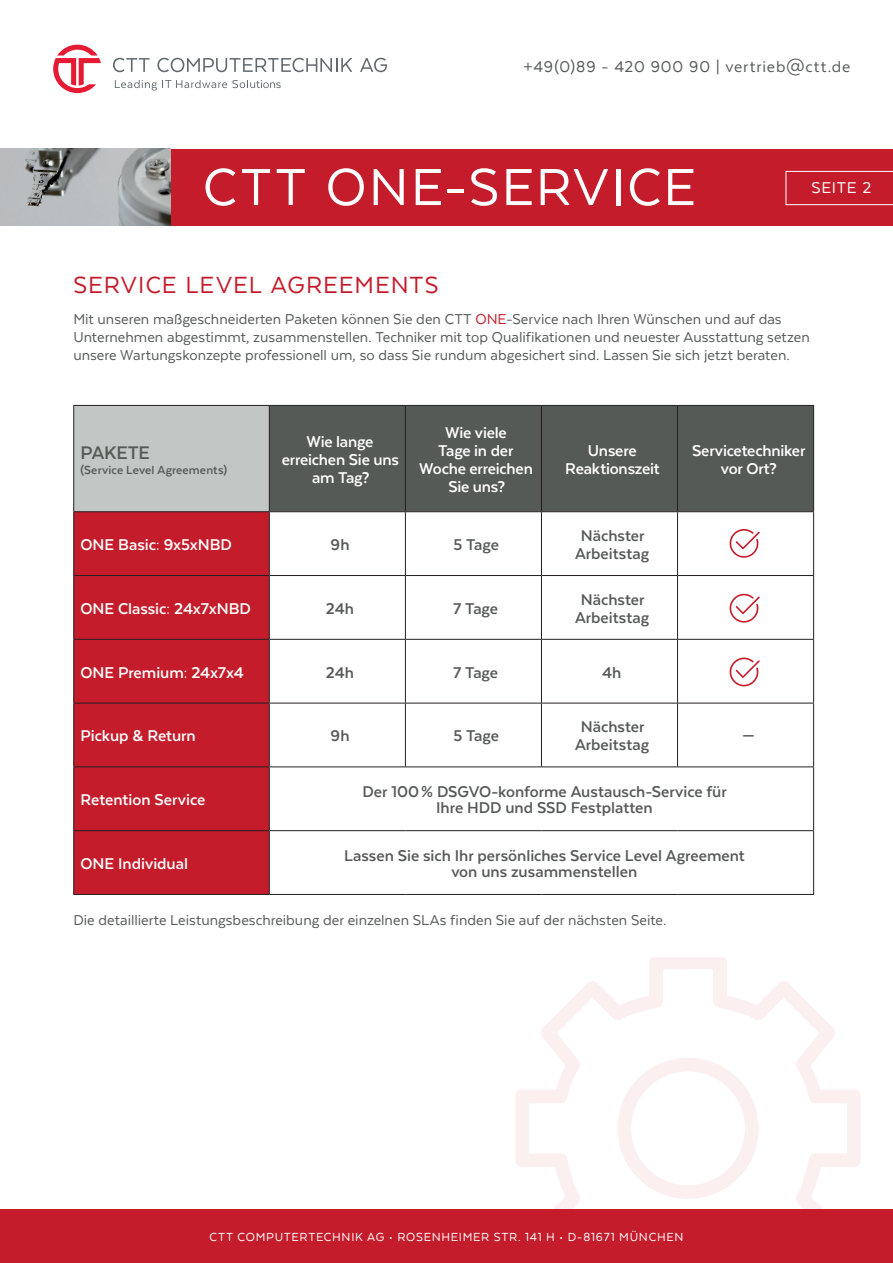
<style>
.page{position:relative;width:893px;height:1263px;background:#fff}
.page>*{position:absolute;margin:0;border:0;box-sizing:border-box;transform-origin:0 0}
.t1{font:60px "Texta";letter-spacing:.04em;color:#fff}
.t2{font:27px "Texta";letter-spacing:.04em;color:#c51c2b}
.t3{font:700 21px "Texta";letter-spacing:-.005em;color:#555a57}
.t4{font:700 18px/18px "Texta";color:#555a57;text-align:center}
.t5{font:700 18px/18px "Texta";letter-spacing:-.01em;color:#fff;text-align:center}
.t6{font:18px "Texta";letter-spacing:.05em;color:#555a57}
.t7{font:18px "Texta";letter-spacing:.04em;color:#fff}
.t8{font:16.5px/18px "Texta";color:#555a57}
.t9{font:13.5px "Texta";letter-spacing:.055em;color:#fff}
.t10{font:700 13.5px "Texta";letter-spacing:.01em;color:#555a57}
.s1{color:#c51c2b}
</style>
<div class="page">
<svg style="left:515px;top:958px;width:346px;height:252px"></svg>
<div style="left:74px;top:405px;width:195px;height:107px;background:#c2c6c5"></div>
<div style="left:270px;top:406px;width:543px;height:105px;background:#555a57"></div>
<div style="left:74px;top:512px;width:195px;height:382px;background:#c51c2b"></div>
<svg style="left:270px;top:512px;width:543px;height:320px"></svg>
<hr style="left:73px;top:405px;width:196px;height:1px;background:#231f20">
<hr style="left:73px;top:406px;width:1px;height:105px;background:#231f20">
<hr style="left:269px;top:405px;width:136px;height:1px;background:#231f20">
<hr style="left:269px;top:406px;width:1px;height:105px;background:#231f20">
<hr style="left:405px;top:405px;width:136px;height:1px;background:#231f20">
<hr style="left:405px;top:406px;width:1px;height:105px;background:#231f20">
<hr style="left:541px;top:405px;width:137px;height:1px;background:#231f20">
<hr style="left:541px;top:406px;width:1px;height:105px;background:#231f20">
<hr style="left:678px;top:405px;width:136px;height:1px;background:#231f20">
<hr style="left:677px;top:406px;width:1px;height:105px;background:#231f20">
<hr style="left:813px;top:406px;width:1px;height:105px;background:#231f20">
<hr style="left:73px;top:511px;width:196px;height:1px;background:#231f20">
<hr style="left:73px;top:512px;width:1px;height:63px;background:#231f20">
<hr style="left:269px;top:511px;width:136px;height:1px;background:#231f20">
<hr style="left:269px;top:512px;width:1px;height:63px;background:#231f20">
<hr style="left:405px;top:511px;width:136px;height:1px;background:#231f20">
<hr style="left:405px;top:512px;width:1px;height:63px;background:#231f20">
<hr style="left:541px;top:511px;width:137px;height:1px;background:#231f20">
<hr style="left:541px;top:512px;width:1px;height:63px;background:#231f20">
<hr style="left:678px;top:511px;width:136px;height:1px;background:#231f20">
<hr style="left:677px;top:512px;width:1px;height:63px;background:#231f20">
<hr style="left:813px;top:512px;width:1px;height:63px;background:#231f20">
<hr style="left:73px;top:575px;width:196px;height:1px;background:#231f20">
<hr style="left:73px;top:576px;width:1px;height:63px;background:#231f20">
<hr style="left:269px;top:575px;width:136px;height:1px;background:#231f20">
<hr style="left:269px;top:576px;width:1px;height:63px;background:#231f20">
<hr style="left:405px;top:575px;width:136px;height:1px;background:#231f20">
<hr style="left:405px;top:576px;width:1px;height:63px;background:#231f20">
<hr style="left:541px;top:575px;width:137px;height:1px;background:#231f20">
<hr style="left:541px;top:576px;width:1px;height:63px;background:#231f20">
<hr style="left:678px;top:575px;width:136px;height:1px;background:#231f20">
<hr style="left:677px;top:576px;width:1px;height:63px;background:#231f20">
<hr style="left:813px;top:576px;width:1px;height:63px;background:#231f20">
<hr style="left:73px;top:639px;width:196px;height:1px;background:#231f20">
<hr style="left:73px;top:640px;width:1px;height:63px;background:#231f20">
<hr style="left:269px;top:639px;width:136px;height:1px;background:#231f20">
<hr style="left:269px;top:640px;width:1px;height:63px;background:#231f20">
<hr style="left:405px;top:639px;width:136px;height:1px;background:#231f20">
<hr style="left:405px;top:640px;width:1px;height:63px;background:#231f20">
<hr style="left:541px;top:639px;width:137px;height:1px;background:#231f20">
<hr style="left:541px;top:640px;width:1px;height:63px;background:#231f20">
<hr style="left:678px;top:639px;width:136px;height:1px;background:#231f20">
<hr style="left:677px;top:640px;width:1px;height:63px;background:#231f20">
<hr style="left:813px;top:640px;width:1px;height:63px;background:#231f20">
<hr style="left:73px;top:703px;width:196px;height:1px;background:#231f20">
<hr style="left:73px;top:703px;width:1px;height:63px;background:#231f20">
<hr style="left:269px;top:703px;width:136px;height:1px;background:#231f20">
<hr style="left:269px;top:703px;width:1px;height:63px;background:#231f20">
<hr style="left:405px;top:703px;width:136px;height:1px;background:#231f20">
<hr style="left:405px;top:703px;width:1px;height:63px;background:#231f20">
<hr style="left:541px;top:703px;width:137px;height:1px;background:#231f20">
<hr style="left:541px;top:703px;width:1px;height:63px;background:#231f20">
<hr style="left:678px;top:703px;width:136px;height:1px;background:#231f20">
<hr style="left:677px;top:703px;width:1px;height:63px;background:#231f20">
<hr style="left:813px;top:703px;width:1px;height:63px;background:#231f20">
<hr style="left:73px;top:766px;width:196px;height:1px;background:#231f20">
<hr style="left:73px;top:767px;width:1px;height:63px;background:#231f20">
<hr style="left:269px;top:766px;width:136px;height:1px;background:#231f20">
<hr style="left:269px;top:767px;width:1px;height:63px;background:#231f20">
<hr style="left:405px;top:766px;width:136px;height:1px;background:#231f20">
<hr style="left:541px;top:766px;width:137px;height:1px;background:#231f20">
<hr style="left:678px;top:766px;width:136px;height:1px;background:#231f20">
<hr style="left:813px;top:767px;width:1px;height:63px;background:#231f20">
<hr style="left:73px;top:830px;width:196px;height:1px;background:#231f20">
<hr style="left:73px;top:831px;width:1px;height:63px;background:#231f20">
<hr style="left:269px;top:830px;width:136px;height:1px;background:#231f20">
<hr style="left:269px;top:831px;width:1px;height:63px;background:#231f20">
<hr style="left:405px;top:830px;width:136px;height:1px;background:#231f20">
<hr style="left:541px;top:830px;width:137px;height:1px;background:#231f20">
<hr style="left:678px;top:830px;width:136px;height:1px;background:#231f20">
<hr style="left:813px;top:831px;width:1px;height:63px;background:#231f20">
<hr style="left:73px;top:894px;width:196px;height:1px;background:#231f20">
<hr style="left:269px;top:894px;width:136px;height:1px;background:#231f20">
<hr style="left:405px;top:894px;width:136px;height:1px;background:#231f20">
<hr style="left:541px;top:894px;width:137px;height:1px;background:#231f20">
<hr style="left:678px;top:894px;width:136px;height:1px;background:#231f20">
<svg style="left:53px;top:45px;width:48px;height:48px"></svg>
<svg style="left:115px;top:80px;width:42px;height:10px"></svg>
<svg style="left:165px;top:80px;width:116px;height:8px"></svg>
<svg style="left:113px;top:58px;width:37px;height:14px"></svg>
<svg style="left:157px;top:58px;width:195px;height:14px"></svg>
<svg style="left:360px;top:58px;width:27px;height:14px"></svg>
<div style="left:0;top:1210px;width:893px;height:53px;background:#c51c2b"></div>
<div style="left:170px;top:149px;width:723px;height:76px;background:#c51c2b"></div>
<img style="left:0;top:149px;width:170px;height:76px">
<svg style="left:786px;top:171px;width:107px;height:34px"></svg>
<svg style="left:730px;top:529px;width:30px;height:29px"></svg>
<svg style="left:730px;top:594px;width:30px;height:29px"></svg>
<svg style="left:730px;top:658px;width:30px;height:28px"></svg>
<p class="t6" style="left:524px;top:58px;width:328px">+49(0)89 - 420 900 90 | vertrieb@ctt.de</p>
<h1 class="t1" style="left:203px;top:156px;width:494px">CTT ONE-SERVICE</h1>
<p class="t7" style="left:811px;top:179px;width:61px">SEITE 2</p>
<h2 class="t2" style="left:73px;top:271px;width:367px">SERVICE LEVEL AGREEMENTS</h2>
<p class="t8" style="left:73px;top:310px;width:738px">Mit unseren maßgeschneiderten Paketen können Sie den CTT <span class="s1">ONE</span>-Service nach Ihren Wünschen und auf das<br>Unternehmen abgestimmt, zusammenstellen. Techniker mit top Qualifikationen und neuester Ausstattung setzen unsere Wartungskonzepte professionell um, so dass Sie rundum abgesichert sind. Lassen Sie sich jetzt beraten.</p>
<p class="t3" style="left:81px;top:441px;width:71px">PAKETE</p>
<p class="t10" style="left:81px;top:463px;width:148px">(Service Level Agreements)</p>
<p class="t5" style="left:282px;top:432px;width:119px">Wie lange erreichen Sie uns am Tag?</p>
<p class="t5" style="left:419px;top:423px;width:115px">Wie viele<br>Tage in der<br>Woche erreichen<br>Sie uns?</p>
<p class="t5" style="left:565px;top:441px;width:96px">Unsere<br>Reaktionszeit</p>
<p class="t5" style="left:692px;top:441px;width:115px">Servicetechniker vor Ort?</p>
<p class="t5" style="left:80px;top:535px;width:153px">ONE Basic: 9x5xNBD</p>
<p class="t4" style="left:331px;top:535px;width:20px">9h</p>
<p class="t4" style="left:453px;top:535px;width:47px">5 Tage</p>
<p class="t4" style="left:575px;top:526px;width:76px">Nächster<br>Arbeitstag</p>
<p class="t5" style="left:80px;top:599px;width:172px">ONE Classic: 24x7xNBD</p>
<p class="t4" style="left:326px;top:599px;width:30px">24h</p>
<p class="t4" style="left:453px;top:599px;width:47px">7 Tage</p>
<p class="t4" style="left:575px;top:590px;width:76px">Nächster<br>Arbeitstag</p>
<p class="t5" style="left:80px;top:663px;width:165px">ONE Premium: 24x7x4</p>
<p class="t4" style="left:326px;top:663px;width:30px">24h</p>
<p class="t4" style="left:453px;top:663px;width:47px">7 Tage</p>
<p class="t4" style="left:602px;top:663px;width:21px">4h</p>
<p class="t5" style="left:81px;top:727px;width:117px">Pickup &amp; Return</p>
<p class="t4" style="left:331px;top:727px;width:20px">9h</p>
<p class="t4" style="left:453px;top:727px;width:47px">5 Tage</p>
<p class="t4" style="left:575px;top:718px;width:76px">Nächster<br>Arbeitstag</p>
<p class="t5" style="left:81px;top:790px;width:126px">Retention Service</p>
<p class="t4" style="left:363px;top:783px;width:366px;line-height:16.5px">Der 100% DSGVO-konforme Austausch-Service für<br>Ihre HDD und SSD Festplatten</p>
<p class="t4" style="left:742px;top:727px;width:14px">—</p>
<p class="t5" style="left:80px;top:854px;width:109px">ONE Individual</p>
<p class="t4" style="left:344px;top:847px;width:402px;line-height:16.5px">Lassen Sie sich Ihr persönliches Service Level Agreement von uns zusammenstellen</p>
<p class="t8" style="left:73px;top:911px;width:594px">Die detaillierte Leistungsbeschreibung der einzelnen SLAs finden Sie auf der nächsten Seite.</p>
<p class="t9" style="left:209px;top:1230px;width:475px">CTT COMPUTERTECHNIK AG • ROSENHEIMER STR. 141 H • D-81671 MÜNCHEN</p>
</div>
